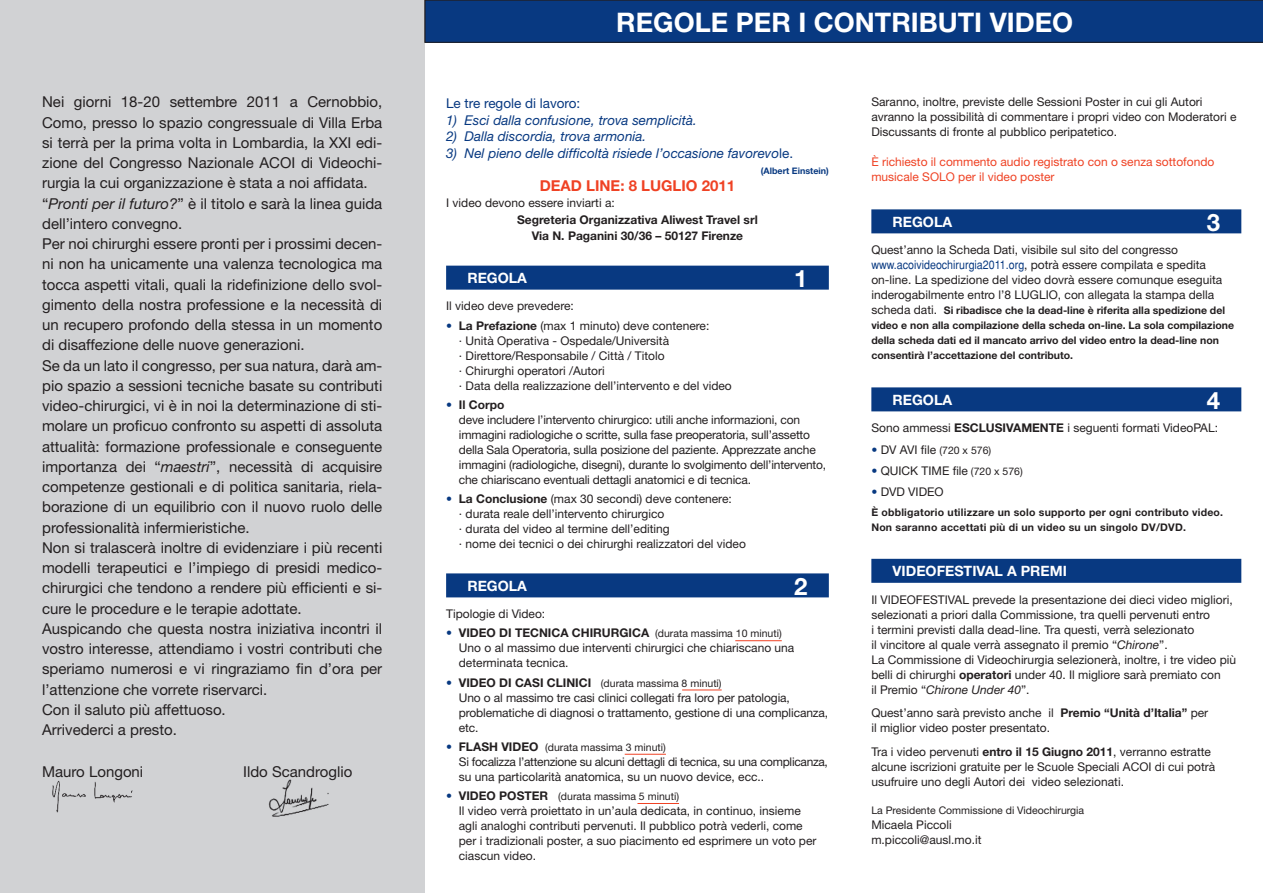
<style>
.page{position:relative;width:1263px;height:893px;background:#fff}
.page>*{position:absolute;margin:0;border:0;box-sizing:border-box;transform-origin:0 0}
.t1{font:700 27px "Helvetica Neue";color:#fff}
.t2{font:700 24px "Helvetica Neue";color:#fff}
.t3{font:15px/20.2px "Helvetica Neue";color:#231f20}
.t4{font:700 15px "Helvetica Neue";color:#ef4224}
.t5{font:700 14.25px "Helvetica Neue";color:#fff}
.t6{font:italic 13.5px "Helvetica Neue";color:#083981}
.t7{font:13.5px "Helvetica Neue";color:#083981}
.t8{font:12px/15px "Helvetica Neue";color:#231f20}
.t9{font:12px/15px "Helvetica Neue";letter-spacing:-.025em;color:#231f20}
.t10{font:12px/15px "Helvetica Neue";color:#ef4224}
.t11{font:700 12px/16.5px "Helvetica Neue";color:#231f20;text-align:center}
.t12{font:12px "Helvetica";color:#083981;scale:.89 1}
.t13{font:700 10.5px/15px "Helvetica Neue";color:#231f20}
.t14{font:10.5px "Helvetica Neue";color:#231f20}
.t15{font:700 10.5px/15px "Helvetica Neue";letter-spacing:.02em;color:#231f20}
.t16{font:700 9px "Helvetica Neue";color:#083981}
.s1{font-style:italic}
.s2{font-style:normal}
.s3{color:#083981}
.s4{font-weight:700}
.s5{font-size:10.5px}
.s6{font-size:12px;color:#083981}
.s7{font-weight:700;font-size:12px}
.s8{font-weight:400;font-size:12px}
</style>
<div class="page">
<div style="left:0;top:0;width:425px;height:893px;background:#d1d2d4"></div>
<img style="left:52px;top:780px;width:81px;height:33px">
<img style="left:268px;top:780px;width:61px;height:36px">
<div style="left:446px;top:266px;width:383px;height:24px;background:#083981"></div>
<div style="left:446px;top:573px;width:383px;height:24px;background:#083981"></div>
<hr style="left:735px;top:640px;width:47px;height:1px;background:#ef4224">
<hr style="left:682px;top:690px;width:40px;height:1px;background:#ef4224">
<hr style="left:625px;top:754px;width:41px;height:1px;background:#ef4224">
<hr style="left:637px;top:803px;width:42px;height:1px;background:#ef4224">
<div style="left:871px;top:209px;width:370px;height:24px;background:#083981"></div>
<div style="left:871px;top:387px;width:370px;height:24px;background:#083981"></div>
<div style="left:871px;top:559px;width:370px;height:24px;background:#083981"></div>
<div style="left:425px;top:0;width:838px;height:42px;background:#083981"></div>
<p class="t3" style="left:42px;top:92px;width:342px">Nei giorni 18-20 settembre 2011 a Cernobbio, Como, presso lo spazio congressuale di Villa Erba si terrà per la prima volta in Lombardia, la XXI edi&shy;zione del Congresso Nazionale ACOI di Videochi&shy;rurgia la cui organizzazione è stata a noi affidata. “<span class="s1">Pronti per il futuro?</span>” è il titolo e sarà la linea guida dell’intero convegno.<br>Per noi chirurghi essere pronti per i prossimi decen&shy;ni non ha unicamente una valenza tecnologica ma tocca aspetti vitali, quali la ridefinizione dello svol&shy;gimento della nostra professione e la necessità di un recupero profondo della stessa in un momento di disaffezione delle nuove generazioni.<br>Se da un lato il congresso, per sua natura, darà am&shy;pio spazio a sessioni tecniche basate su contributi video-chirurgici, vi è in noi la determinazione di sti&shy;molare un proficuo confronto su aspetti di assoluta attualità: formazione professionale e conseguente importanza dei “<span class="s1">maestri</span>”, necessità di acquisire competenze gestionali e di politica sanitaria, riela&shy;borazione di un equilibrio con il nuovo ruolo delle professionalità infermieristiche.<br>Non si tralascerà inoltre di evidenziare i più recenti modelli terapeutici e l’impiego di presidi medico&shy;chirurgici che tendono a rendere più efficienti e si&shy;cure le procedure e le terapie adottate.<br>Auspicando che questa nostra iniziativa incontri il vostro interesse, attendiamo i vostri contributi che speriamo numerosi e vi ringraziamo fin d’ora per l’attenzione che vorrete riservarci.<br>Con il saluto più affettuoso.<br>Arrivederci a presto.</p>
<p class="t3" style="left:42px;top:761px;width:103px">Mauro Longoni</p>
<p class="t3" style="left:243px;top:761px;width:111px">Ildo Scandroglio</p>
<h1 class="t1" style="left:616px;top:5px;width:458px">REGOLE PER I CONTRIbUTI VIDEO</h1>
<p class="t7" style="left:446px;top:96px;width:136px">Le tre regole di lavoro:</p>
<p class="t6" style="left:446px;top:112px;width:252px">1) Esci dalla confusione, trova semplicità.</p>
<p class="t6" style="left:446px;top:128px;width:202px">2) Dalla discordia, trova armonia.</p>
<p class="t6" style="left:446px;top:145px;width:349px">3) Nel pieno delle difficoltà risiede l’occasione favorevo<span class="s2">le.</span></p>
<p class="t16" style="left:761px;top:166px;width:69px">(Albert Einstein)</p>
<p class="t4" style="left:540px;top:176px;width:197px">DEAD LINE: 8 LUGLIO 2011</p>
<p class="t8" style="left:446px;top:195px;width:170px">I video devono essere inviarti a:</p>
<p class="t11" style="left:517px;top:211px;width:242px">Segreteria Organizzativa Aliwest Travel srl<br>Via N. Paganini 30/36 – 50127 Firenze</p>
<p class="t5" style="left:467px;top:269px;width:61px">REGOLA</p>
<h2 class="t2" style="left:794px;top:263px;width:15px">1</h2>
<p class="t8" style="left:446px;top:298px;width:129px">Il video deve prevedere:</p>
<p class="t8" style="left:459px;top:318px;width:274px;text-indent:-13px"><span class="s3">•</span> <span class="s4">La Prefazione</span> (max 1 minuto) deve contenere:<br>· Unità Operativa - Ospedale/Università<br>· Direttore/Responsabile / Città / Titolo<br>· Chirurghi operatori /Autori<br>· Data della realizzazione dell’intervento e del video</p>
<p class="t8" style="left:459px;top:397px;width:369px;text-indent:-13px"><span class="s3">•</span> <span class="s4">Il Corpo<br></span>deve includere l’intervento chirurgico: utili anche informazioni, con immagini radiologiche o scritte, sulla fase preoperatoria, sull’assetto della Sala Operatoria, sulla posizione del paziente. Apprezzate anche immagini (radiologiche, disegni), durante lo svolgimento dell’intervento, che chiariscano eventuali dettagli anatomici e di tecnica.</p>
<p class="t8" style="left:459px;top:491px;width:289px;text-indent:-13px"><span class="s3">•</span> <span class="s4">La Conclusione</span> (max 30 secondi) deve contenere:<br>· durata reale dell’intervento chirurgico<br>· durata del video al termine dell’editing<br>· nome dei tecnici o dei chirurghi realizzatori del video</p>
<p class="t5" style="left:467px;top:577px;width:61px">REGOLA</p>
<h2 class="t2" style="left:794px;top:571px;width:15px">2</h2>
<p class="t8" style="left:446px;top:606px;width:101px">Tipologie di Video:</p>
<p class="t8" style="left:459px;top:625px;width:337px;text-indent:-13px"><span class="s3">•</span> <span class="s4">VIDEO DI TECNICA CHIRURGICA</span> <span class="s5">(durata massima 10 minuti)<br></span>Uno o al massimo due interventi chirurgici che chiariscano una determinata tecnica.</p>
<p class="t14" style="left:446px;top:677px;width:277px"><span class="s6">•</span> <span class="s7">VIDEO DI CASI CLINICI</span> (durata massima 8 minuti)</p>
<p class="t8" style="left:459px;top:690px;width:371px">Uno o al massimo tre casi clinici collegati fra loro per patologia, problematiche di diagnosi o trattamento, gestione di una complicanza, etc.</p>
<p class="t14" style="left:446px;top:741px;width:221px"><span class="s6">•</span> <span class="s7">FLASH VIDEO</span> (durata massima 3 minuti)</p>
<p class="t9" style="left:459px;top:754px;width:371px">Si focalizza l’attenzione su alcuni dettagli di tecnica, su una complicanza, su una particolarità anatomica, su un nuovo device, ecc..</p>
<p class="t14" style="left:446px;top:790px;width:234px"><span class="s6">•</span> <span class="s7">VIDEO POSTER</span> (durata massima 5 minuti)</p>
<p class="t8" style="left:459px;top:803px;width:359px">Il video verrà proiettato in un’aula dedicata, in continuo, insieme agli analoghi contributi pervenuti. Il pubblico potrà vederli, come per i tradizionali poster, a suo piacimento ed esprimere un voto per ciascun video.</p>
<p class="t8" style="left:871px;top:94px;width:367px">Saranno, inoltre, previste delle Sessioni Poster in cui gli Autori avranno la possibilità di commentare i propri video con Moderatori e<br>Discussants di fronte al pubblico peripatetico.</p>
<p class="t10" style="left:871px;top:154px;width:344px">È richiesto il commento audio registrato con o senza sottofondo musicale SOLO per il video poster</p>
<p class="t5" style="left:893px;top:213px;width:61px">REGOLA</p>
<h2 class="t2" style="left:1207px;top:207px;width:15px">3</h2>
<p class="t8" style="left:871px;top:242px;width:308px">Quest’anno la Scheda Dati, visibile sul sito del congresso</p>
<p class="t8" style="left:889px;top:257px;width:318px"><span class="s3">w.videochiru gia2011.o</span> , potrà essere compilata e spedita</p>
<p class="t8" style="left:871px;top:272px;width:352px">on-line. La spedizione del video dovrà essere comunque eseguita</p>
<p class="t8" style="left:871px;top:287px;width:344px">inderogabilmente entro l’8 LUGLIO, con allegata la stampa della</p>
<p class="t13" style="left:871px;top:303px;width:364px"><span class="s8">scheda dati.</span> Si ribadisce che la dead-line è riferita alla spedizione del video e non alla compilazione della scheda on-line. La sola compilazione della scheda dati ed il mancato arrivo del video entro la dead-line non consentirà l’accettazione del contributo.</p>
<p class="t5" style="left:893px;top:391px;width:61px">REGOLA</p>
<h2 class="t2" style="left:1207px;top:385px;width:15px">4</h2>
<p class="t8" style="left:871px;top:420px;width:348px">Sono ammessi <span class="s4">ESCLUSIVAMENTE</span> i seguenti formati VideoPAL:</p>
<p class="t8" style="left:871px;top:442px;width:121px"><span class="s3">•</span> DV AVI file <span class="s5">(720 x 576)</span></p>
<p class="t8" style="left:871px;top:463px;width:153px"><span class="s3">•</span> QUICK TIME file <span class="s5">(720 x 576)</span></p>
<p class="t8" style="left:871px;top:484px;width:74px"><span class="s3">•</span> DVD VIDEO</p>
<p class="t15" style="left:871px;top:504px;width:353px">È obbligatorio utilizzare un solo supporto per ogni contributo video.<br>Non saranno accettati più di un video su un singolo DV/DVD.</p>
<p class="t5" style="left:893px;top:562px;width:176px">VIDEOFESTIVAL A PREMI</p>
<p class="t8" style="left:871px;top:592px;width:366px">Il VIDEOFESTIVAL prevede la presentazione dei dieci video migliori, selezionati a priori dalla Commissione, tra quelli pervenuti entro<br>i termini previsti dalla dead-line. Tra questi, verrà selezionato<br>il vincitore al quale verrà assegnato il premio “<span class="s1">Chirone</span>”.<br>La Commissione di Videochirurgia selezionerà, inoltre, i tre video più belli di chirurghi <span class="s4">operatori</span> under 40. Il migliore sarà premiato con<br>il Premio “<span class="s1">Chirone Under 40</span>”.</p>
<p class="t8" style="left:871px;top:705px;width:338px">Quest’anno sarà previsto anche il <span class="s4">Premio “Unità d’Italia”</span> per il miglior video poster presentato.</p>
<p class="t8" style="left:871px;top:744px;width:346px">Tra i video pervenuti <span class="s4">entro il 15 Giugno 2011</span>, verranno estratte alcune iscrizioni gratuite per le Scuole Speciali ACOI di cui potrà usufruire uno degli Autori dei video selezionati.</p>
<p class="t14" style="left:871px;top:804px;width:214px">La Presidente Commissione di Videochirurgia</p>
<p class="t8" style="left:871px;top:817px;width:112px">Micaela Piccoli m.piccoli@ausl.mo.it</p>
<p class="t12" style="left:871px;top:258px;width:173px">www.acoivideochirurgia2011.org</p>
</div>
